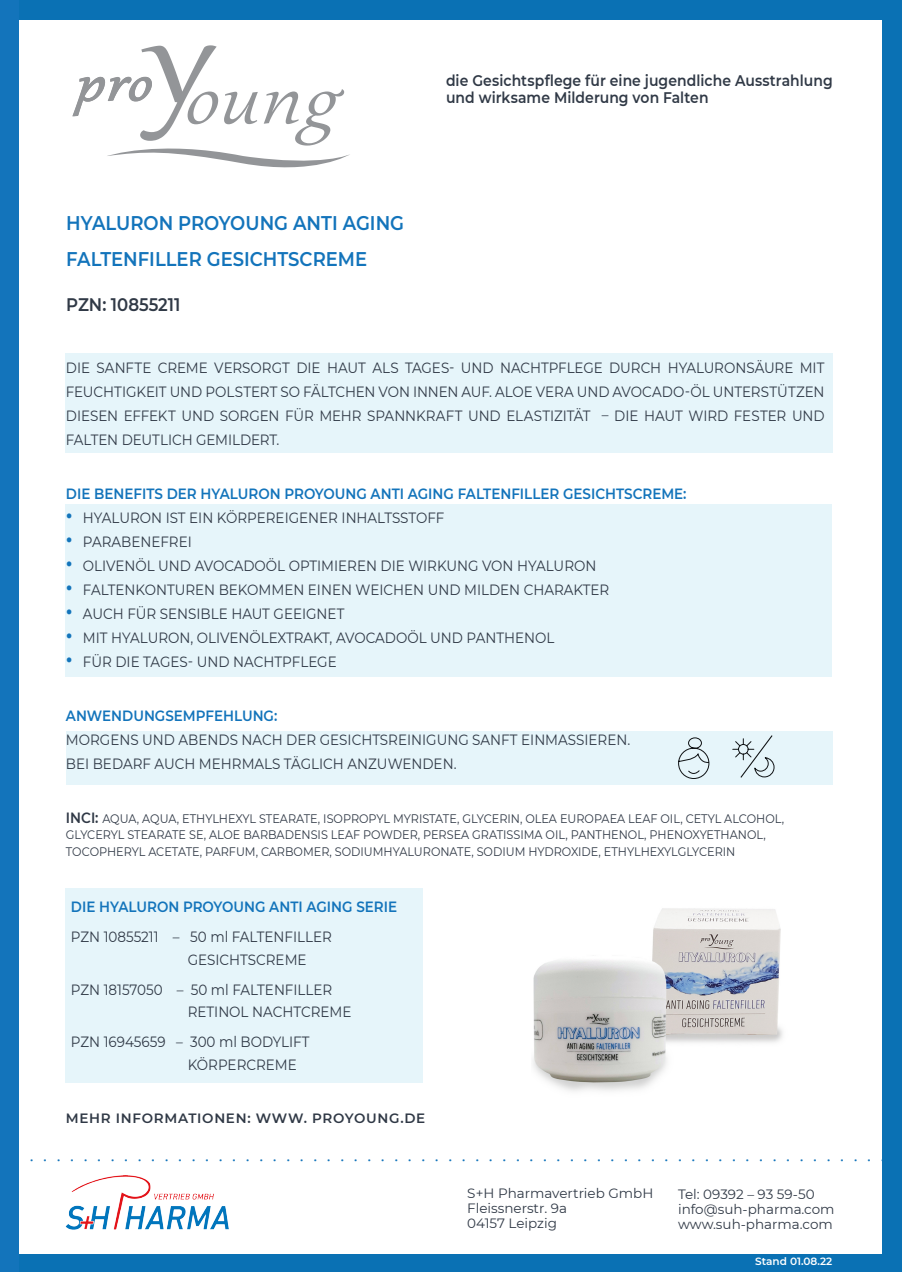
<style>
.page{position:relative;width:902px;height:1272px;background:#fff}
.page>*{position:absolute;margin:0;border:0;box-sizing:border-box;transform-origin:0 0}
.t1{font:600 19.8px "Montserrat";color:#1374bb;scale:.91 1}
.t2{font:600 18.15px "Montserrat";color:#303946;scale:.91 1}
.t3{font:18px "Times";color:#1374bb}
.t4{font:600 15.3px "Montserrat";color:#303946;scale:.91 1}
.t5{font:14.85px/24px "Montserrat";color:#303946;scale:.91 1}
.t6{font:600 14.85px "Montserrat";color:#1374bb;scale:.91 1}
.t7{font:13.5px "Montserrat";color:#303946}
.t8{font:600 13.5px "Montserrat";letter-spacing:.05em;color:#303946}
.t9{font:12.3px/16.5px "Montserrat";color:#303946;scale:.91 1}
.t10{font:600 10.5px "Montserrat";color:#fff}
.s1{font-weight:700;font-size:19.8px;color:#1374bb}
.s2{font-weight:600;font-size:14.85px}
</style>
<div class="page">
<div style="left:66px;top:731px;width:766px;height:53px;background:#e6f5fa"></div>
<div style="left:65px;top:353px;width:767px;height:100px;background:#e6f5fa"></div>
<div style="left:65px;top:504px;width:767px;height:172px;background:#e6f5fa"></div>
<img style="left:66px;top:1175px;width:163px;height:55px">
<div style="left:0;top:0;width:901px;height:20px;background:#0a71b4"></div>
<div style="left:0;top:1254px;width:901px;height:17px;background:#0a71b4"></div>
<div style="left:0;top:0;width:19px;height:1271px;background:#1374bb"></div>
<div style="left:882px;top:0;width:19px;height:1271px;background:#0a71b4"></div>
<div style="left:66px;top:888px;width:357px;height:194px;background:#e6f5fa"></div>
<svg style="left:72px;top:45px;width:278px;height:122px"></svg>
<svg style="left:678px;top:737px;width:31px;height:42px"></svg>
<svg style="left:732px;top:735px;width:42px;height:42px"></svg>
<img style="left:533px;top:908px;width:250px;height:183px">
<p class="t4" style="left:446px;top:70px;width:426px">DIE GESICHTSPFLEGE FÜR EINE JUGENDLICHE AUSSTRAHLUNG</p>
<p class="t4" style="left:446px;top:86px;width:290px">UND WIRKSAME MILDERUNG VON FALTEN</p>
<p class="t1" style="left:66px;top:209px;width:370px">HYALURON PROYOUNG ANTI AGING</p>
<p class="t1" style="left:66px;top:245px;width:332px">FALTENFILLER GESICHTSCREM E</p>
<p class="t2" style="left:66px;top:292px;width:127px">PZN : 10855211</p>
<p class="t5" style="left:66px;top:355px;width:835px">DIE SANFTE CREME VERSORGT D IE HAUT ALS TAGES- UND NACHTPFLEGE D URCH HYALURONSÄURE MIT FEUCHTIGKEIT UND POLSTERT SO FÄLTCH EN VON INNEN AUF. ALOE VERA UND AVOCADO-ÖL UNTERSTÜTZEN DIESEN EFFEKT UND SORGEN FÜR MEH R SPANNKRAFT UND ELASTIZITÄT – DIE HAUT WIRD FESTER UND FALTEN DEUTLICH GEMILDERT.</p>
<p class="t6" style="left:66px;top:483px;width:683px">DIE BENEFITS DER HYALURON PROYOUNG ANTI AGING FALTENFILLER GESICHTSCREM E:</p>
<p class="t5" style="left:66px;top:505px;width:407px"><span class="s1">•</span> HYALURON IST EIN KÖRPEREIGEN ER IN HALTSSTOFF</p>
<p class="t5" style="left:66px;top:529px;width:140px"><span class="s1">•</span> PARABEN EFREI</p>
<p class="t5" style="left:66px;top:553px;width:584px"><span class="s1">•</span> OLIVENÖL UND AVOCADOÖL OPTIMIEREN DIE WIRKUNG VON HYALURON</p>
<p class="t5" style="left:66px;top:577px;width:598px"><span class="s1">•</span> FALTENKONTUREN BEKOMMEN EINEN WEICH EN UND MILDEN CHARAKTER</p>
<p class="t5" style="left:66px;top:601px;width:307px"><span class="s1">•</span> AUCH FÜR SENSIBLE HAUT GEEIGNET</p>
<p class="t5" style="left:66px;top:625px;width:538px"><span class="s1">•</span> MIT HYALURON , OLIVEN ÖLEXTRAKT, AVOCADOÖL UN D PANTHEN OL</p>
<p class="t5" style="left:66px;top:649px;width:299px"><span class="s1">•</span> FÜR DIE TAGES- UND NACHTPFLEGE</p>
<p class="t6" style="left:66px;top:705px;width:141px">ANWENDUNGSEMPF</p>
<p class="t6" style="left:214px;top:705px;width:71px">EHLUNG:</p>
<p class="t5" style="left:66px;top:727px;width:621px">MORGENS UN D ABEN DS NACH DER GESICHTSREIN IGUNG SANFT EIN MASSIEREN.</p>
<p class="t5" style="left:66px;top:751px;width:430px">BEI BEDARF AUCH MEH RMALS TÄGLICH ANZUWENDEN.</p>
<p class="t9" style="left:66px;top:809px;width:790px"><span class="s2">INCI:</span> AQUA, AQUA, ETHYLHEXYL STEARATE, I SOP ROPYL MYRISTATE, GLYCERIN , OLEA E UROPAEA LEAF OIL, CETYL ALCOHOL,<br>GLYCERYL STEARATE SE, ALOE BARBAD ENSIS LEAF POWD ER, P ERSEA GRATISSIMA OIL, PANTH ENOL, PH ENOXYETHANOL,<br>TOCOP HERYL ACETATE, PARFUM, CARBOMER, SODIUMHYALURONATE, SODIUM HYDROXIDE, ETHYLHEXYLGLYCERIN</p>
<p class="t6" style="left:71px;top:896px;width:75px">DIE HYALURON</p>
<p class="t6" style="left:183px;top:896px;width:115px">PROYOUNG ANTI</p>
<p class="t6" style="left:306px;top:896px;width:65px">AGING SERIE</p>
<p class="t5" style="left:71px;top:924px;width:288px">PZN 10855211 – 50 ML FALTENF ILLER</p>
<p class="t5" style="left:188px;top:946px;width:132px">GESICHTSCREME</p>
<p class="t5" style="left:71px;top:976px;width:289px">PZN 18157050 – 50 ML FALTENF ILLER</p>
<p class="t5" style="left:188px;top:999px;width:181px">RETINOL NACHTCREME</p>
<p class="t5" style="left:71px;top:1029px;width:264px">PZN 16945659 – 300 ML BODYLIFT</p>
<p class="t5" style="left:188px;top:1051px;width:121px">KÖRPERCREME</p>
<p class="t8" style="left:66px;top:1108px;width:361px">MEHR INFORMATIONEN: WWW. PROYOUNG.DE</p>
<p class="t3" style="left:2px;top:1144px;width:897px">. . . . . . . . . . . . . . . . . . . . . . . . . . . . . . . . . . . . . . . . . . . . . . . . . . . . . . . . . . . . . . . . . . .</p>
<p class="t7" style="left:467px;top:1183px;width:185px">S+H PHARMAVERTRIEB GMBH</p>
<p class="t7" style="left:467px;top:1198px;width:101px">FLEISSNERSTR. 9A</p>
<p class="t7" style="left:467px;top:1213px;width:91px">04157 LEIPZIG</p>
<p class="t7" style="left:678px;top:1184px;width:138px">TEL: 09392 – 93 59-50</p>
<p class="t7" style="left:678px;top:1199px;width:158px">INFO@SUH-PHARMA.COM</p>
<p class="t7" style="left:678px;top:1214px;width:156px">WWW.SUH-PHARMA.COM</p>
<p class="t10" style="left:755px;top:1254px;width:79px">STAND 01.08.22</p>
</div>
